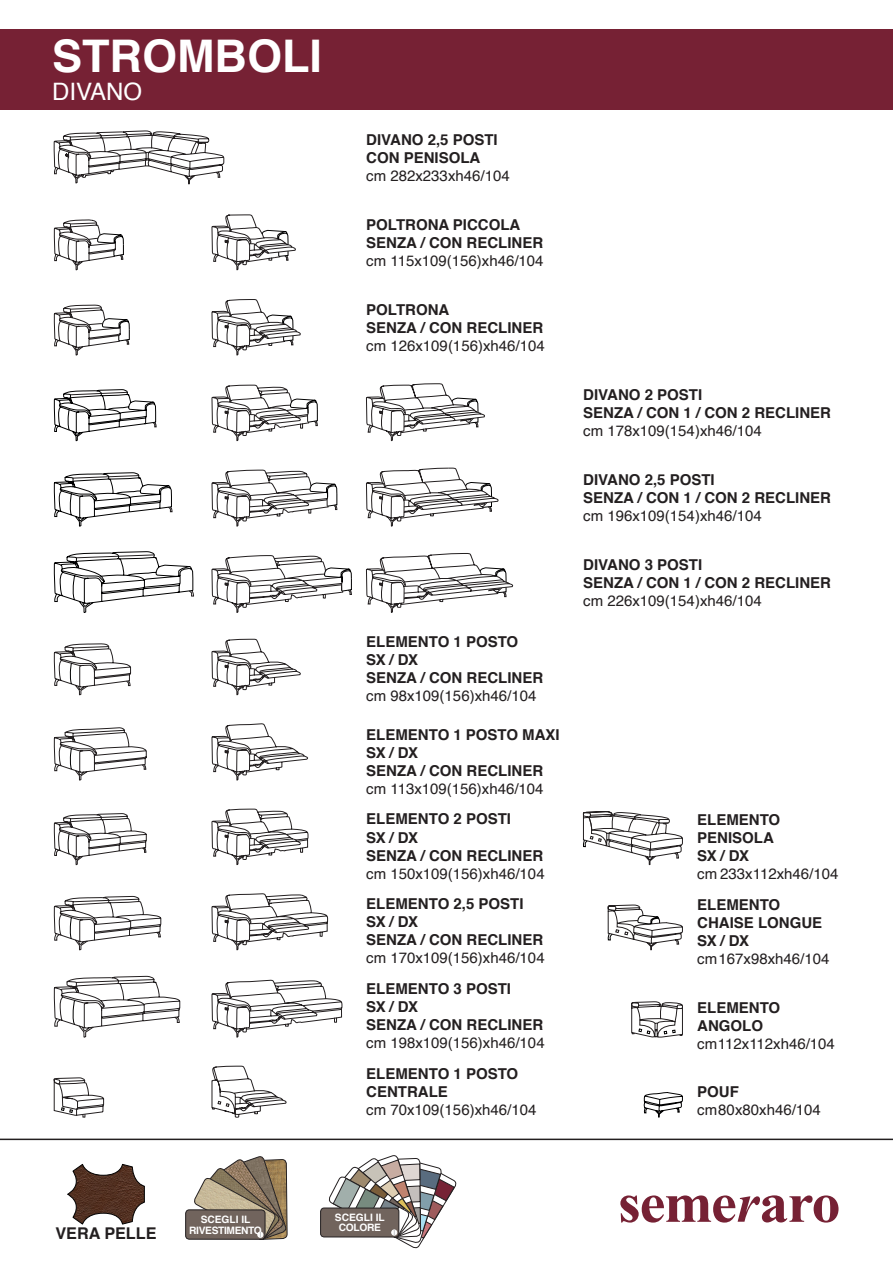
<style>
.page{position:relative;width:893px;height:1263px;background:#fff}
.page>*{position:absolute;margin:0;border:0;box-sizing:border-box;transform-origin:0 0}
.t1{font:700 45px "Helvetica";color:#fff}
.t2{font:24px "Helvetica";color:#fff}
.t3{font:700 16.2px "Helvetica";color:#231f20}
.t4{font:700 15px/18px "Helvetica";color:#231f20}
.t5{font:15px "Helvetica";color:#231f20}
.t6{font:700 10.2px "Helvetica";letter-spacing:-.03em;color:#fff}
.t7{font:700 10.2px "Helvetica";color:#fff}
</style>
<div class="page">
<svg style="left:0;top:1138px;width:893px;height:100px"></svg>
<svg style="left:620px;top:1195px;width:218px;height:27px"></svg>
<div style="left:0;top:29px;width:893px;height:80px;background:#762134"></div>
<svg style="left:608px;top:905px;width:75px;height:45px"></svg>
<svg style="left:583px;top:811px;width:100px;height:54px"></svg>
<svg style="left:366px;top:383px;width:119px;height:58px"></svg>
<svg style="left:366px;top:467px;width:132px;height:59px"></svg>
<svg style="left:366px;top:553px;width:147px;height:60px"></svg>
<svg style="left:54px;top:644px;width:77px;height:51px"></svg>
<svg style="left:54px;top:727px;width:93px;height:53px"></svg>
<svg style="left:54px;top:813px;width:93px;height:53px"></svg>
<svg style="left:54px;top:896px;width:107px;height:54px"></svg>
<svg style="left:54px;top:976px;width:126px;height:61px"></svg>
<svg style="left:54px;top:389px;width:102px;height:52px"></svg>
<svg style="left:54px;top:473px;width:118px;height:53px"></svg>
<svg style="left:54px;top:551px;width:140px;height:62px"></svg>
<svg style="left:54px;top:1077px;width:50px;height:40px"></svg>
<svg style="left:54px;top:305px;width:76px;height:50px"></svg>
<svg style="left:631px;top:1002px;width:52px;height:35px"></svg>
<svg style="left:643px;top:1092px;width:40px;height:25px"></svg>
<svg style="left:212px;top:638px;width:89px;height:57px"></svg>
<svg style="left:212px;top:723px;width:96px;height:57px"></svg>
<svg style="left:212px;top:808px;width:97px;height:57px"></svg>
<svg style="left:212px;top:893px;width:116px;height:57px"></svg>
<svg style="left:212px;top:979px;width:131px;height:58px"></svg>
<svg style="left:212px;top:384px;width:106px;height:57px"></svg>
<svg style="left:212px;top:1066px;width:74px;height:51px"></svg>
<svg style="left:212px;top:299px;width:89px;height:56px"></svg>
<svg style="left:54px;top:131px;width:242px;height:139px"></svg>
<svg style="left:212px;top:469px;width:140px;height:144px"></svg>
<svg style="left:67px;top:1164px;width:78px;height:61px"></svg>
<div style="left:186px;top:1210px;width:79px;height:29px;background:#71645d;border-radius:4px"></div>
<div style="left:185px;top:1209px;width:80px;height:31px;border:1px solid #231f20;border-radius:4px"></div>
<svg style="left:193px;top:1155px;width:95px;height:85px"></svg>
<div style="left:320px;top:1208px;width:79px;height:29px;background:#71645d;border-radius:4px"></div>
<div style="left:320px;top:1208px;width:79px;height:29px;border:1px solid #231f20;border-radius:4px"></div>
<svg style="left:328px;top:1138px;width:129px;height:111px"></svg>
<p class="t1" style="left:52px;top:19px;width:271px">STROMBOLI</p>
<p class="t2" style="left:52px;top:73px;width:92px">DIVANO</p>
<p class="t4" style="left:366px;top:131px;width:133px">DIVANO 2,5 POSTI<br>CON PENISOLA</p>
<p class="t5" style="left:366px;top:164px;width:145px">cm 282x233xh46/104</p>
<p class="t4" style="left:366px;top:216px;width:156px">POLTRONA PICCOLA</p>
<p class="t4" style="left:366px;top:234px;width:178px">SENZA / CON RECLINER</p>
<p class="t5" style="left:366px;top:249px;width:179px">cm 115x109(156)xh46/104</p>
<p class="t4" style="left:366px;top:301px;width:85px">POLTRONA</p>
<p class="t4" style="left:366px;top:319px;width:178px">SENZA / CON RECLINER</p>
<p class="t5" style="left:366px;top:334px;width:180px">cm 126x109(156)xh46/104</p>
<p class="t4" style="left:366px;top:633px;width:178px">ELEMENTO 1 POSTO<br>SX / DX<br>SENZA / CON RECLINER</p>
<p class="t5" style="left:366px;top:684px;width:172px">cm 98x109(156)xh46/104</p>
<p class="t4" style="left:366px;top:725px;width:195px">ELEMENTO 1 POSTO MAXI</p>
<p class="t4" style="left:366px;top:743px;width:53px">SX / DX</p>
<p class="t4" style="left:366px;top:761px;width:178px">SENZA / CON RECLINER</p>
<p class="t5" style="left:366px;top:777px;width:179px">cm 113x109(156)xh46/104</p>
<p class="t4" style="left:366px;top:810px;width:146px">ELEMENTO 2 POSTI</p>
<p class="t4" style="left:366px;top:828px;width:53px">SX / DX</p>
<p class="t4" style="left:366px;top:846px;width:178px">SENZA / CON RECLINER</p>
<p class="t5" style="left:366px;top:862px;width:180px">cm 150x109(156)xh46/104</p>
<p class="t4" style="left:366px;top:895px;width:159px">ELEMENTO 2,5 POSTI</p>
<p class="t4" style="left:366px;top:913px;width:53px">SX / DX</p>
<p class="t4" style="left:366px;top:931px;width:178px">SENZA / CON RECLINER</p>
<p class="t5" style="left:366px;top:946px;width:180px">cm 170x109(156)xh46/104</p>
<p class="t4" style="left:366px;top:980px;width:146px">ELEMENTO 3 POSTI</p>
<p class="t4" style="left:366px;top:998px;width:53px">SX / DX</p>
<p class="t4" style="left:366px;top:1016px;width:178px">SENZA / CON RECLINER</p>
<p class="t5" style="left:366px;top:1031px;width:180px">cm 198x109(156)xh46/104</p>
<p class="t4" style="left:366px;top:1065px;width:153px">ELEMENTO 1 POSTO<br>CENTRALE</p>
<p class="t5" style="left:366px;top:1098px;width:172px">cm 70x109(156)xh46/104</p>
<p class="t4" style="left:583px;top:386px;width:249px">DIVANO 2 POSTI<br>SENZA / CON 1 / CON 2 RECLINER</p>
<p class="t5" style="left:583px;top:419px;width:180px">cm 178x109(154)xh46/104</p>
<p class="t4" style="left:583px;top:471px;width:249px">DIVANO 2,5 POSTI<br>SENZA / CON 1 / CON 2 RECLINER</p>
<p class="t5" style="left:583px;top:504px;width:180px">cm 196x109(154)xh46/104</p>
<p class="t4" style="left:583px;top:556px;width:120px">DIVANO 3 POSTI</p>
<p class="t4" style="left:583px;top:574px;width:249px">SENZA / CON 1 / CON 2 RECLINER</p>
<p class="t5" style="left:583px;top:589px;width:180px">cm 226x109(154)xh46/104</p>
<p class="t4" style="left:697px;top:810px;width:85px">ELEMENTO<br>PENISOLA<br>SX / DX</p>
<p class="t5" style="left:697px;top:862px;width:143px">cm 233x112xh46/104</p>
<p class="t4" style="left:697px;top:895px;width:127px">ELEMENTO<br>CHAISE LONGUE<br>SX / DX</p>
<p class="t5" style="left:697px;top:947px;width:134px">cm 167x98xh46/104</p>
<p class="t4" style="left:697px;top:998px;width:85px">ELEMENTO<br>ANGOLO</p>
<p class="t5" style="left:697px;top:1032px;width:139px">cm 112x112xh46/104</p>
<p class="t4" style="left:697px;top:1083px;width:43px">POUF</p>
<p class="t5" style="left:697px;top:1098px;width:125px">cm 80x80xh46/104</p>
<p class="t3" style="left:55px;top:1220px;width:103px">VERA PELLE</p>
<p class="t7" style="left:201px;top:1211px;width:51px">SCEGLI IL</p>
<p class="t6" style="left:189px;top:1222px;width:74px">RIVESTIMENTO</p>
<p class="t7" style="left:335px;top:1209px;width:51px">SCEGLI IL</p>
<p class="t6" style="left:339px;top:1219px;width:44px">COLORE</p>
</div>
